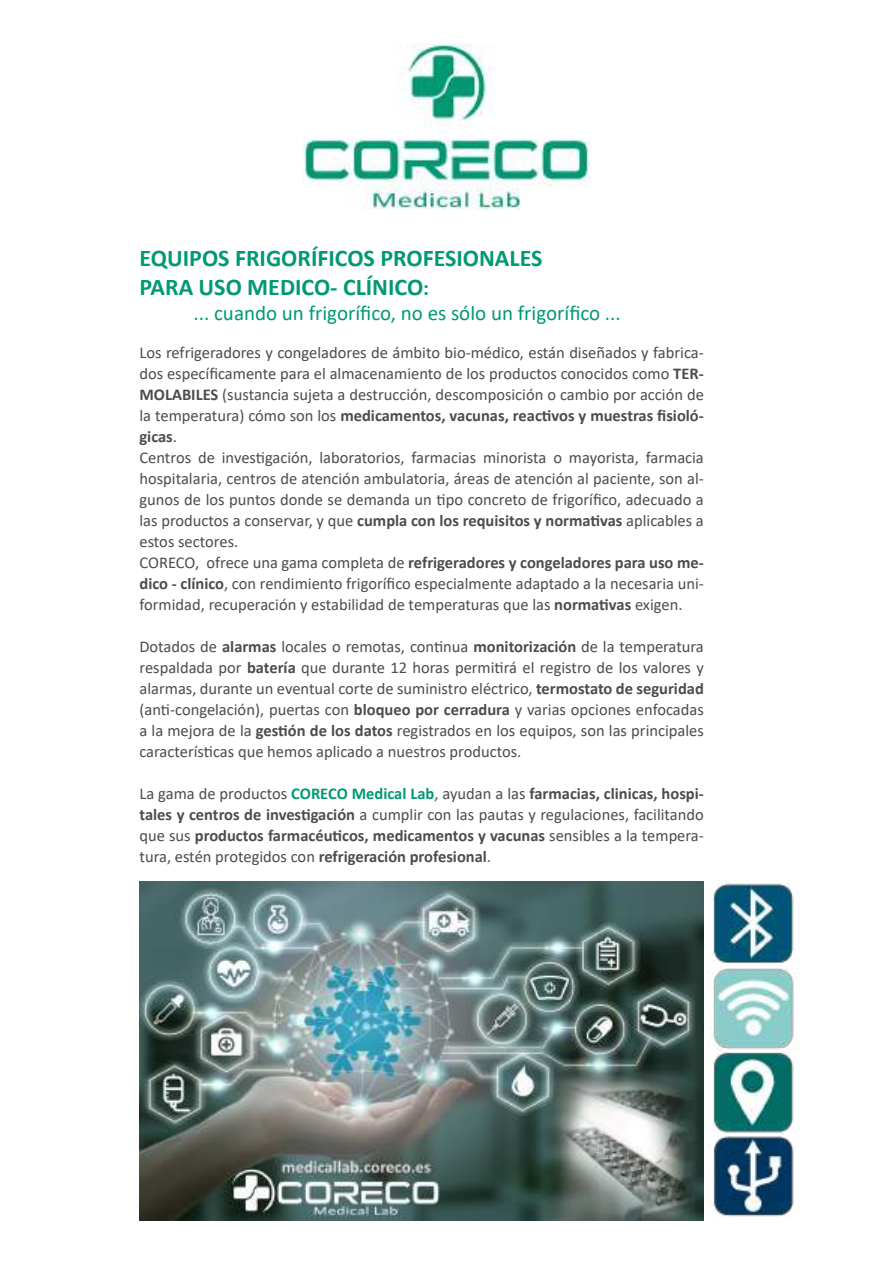
<style>
.page{position:relative;width:893px;height:1263px;background:#fff}
.page>*{position:absolute;margin:0;border:0;box-sizing:border-box;transform-origin:0 0}
.t1{font:700 24px/28.8px "Calibri";color:#009974}
.t2{font:21px "Calibri";color:#009974}
.t3{font:16.5px/21px "Calibri";color:#4e4b4c;text-align:justify}
.s1{font-size:21px}
.s2{font-weight:700}
.s3{font-weight:700;color:#009974}
</style>
<div class="page">
<img style="left:304px;top:43px;width:285px;height:167px">
<img style="left:139px;top:881px;width:565px;height:339px">
<img style="left:713px;top:1056px;width:83px;height:75px">
<img style="left:707px;top:1131px;width:89px;height:86px">
<img style="left:708px;top:880px;width:86px;height:176px">
<h1 class="t1" style="left:139px;top:244px;width:404px">EQUIPOS FRIGORÍFICOS PROFESIONALES<br>PARA USO MEDICO- CLÍNICO<span class="s1">:</span></h1>
<p class="t2" style="left:193px;top:299px;width:429px">... cuando un frigorífico, no es sólo un frigorífico ...</p>
<p class="t3" style="left:139px;top:341px;width:566px;text-align:left">Los refrigeradores y congeladores de ámbito bio-médico, están diseñados y fabrica&shy;dos específicamente para el almacenamiento de los productos conocidos como <span class="s2">TER-MOLABILES</span> (sustancia sujeta a destrucción, descomposición o cambio por acción de la temperatura) cómo son los <span class="s2">medicamentos, vacunas, reactivos y muestras fisioló&shy;gicas</span>.<br>Centros de investigación, laboratorios, farmacias minorista o mayorista, farmacia hospitalaria, centros de atención ambulatoria, áreas de atención al paciente, son al&shy;gunos de los puntos donde se demanda un tipo concreto de frigorífico, adecuado a las productos a conservar, y que <span class="s2">cumpla con los requisitos y normativas</span> aplicables a estos sectores.<br>CORECO, ofrece una gama completa de <span class="s2">refrigeradores y congeladores para uso me&shy;dico - clínico</span>, con rendimiento frigorífico especialmente adaptado a la necesaria uni&shy;formidad, recuperación y estabilidad de temperaturas que las <span class="s2">normativas</span> exigen.</p>
<p class="t3" style="left:139px;top:635px;width:566px">Dotados de <span class="s2">alarmas</span> locales o remotas, continua <span class="s2">monitorización</span> de la temperatura respaldada por <span class="s2">batería</span> que durante 12 horas permitirá el registro de los valores y alarmas, durante un eventual corte de suministro eléctrico, <span class="s2">termostato de seguridad </span>(anti-congelación), puertas con <span class="s2">bloqueo por cerradura</span> y varias opciones enfocadas a la mejora de la <span class="s2">gestión de los datos</span> registrados en los equipos, son las principales características que hemos aplicado a nuestros productos.</p>
<p class="t3" style="left:139px;top:782px;width:566px">La gama de productos <span class="s3">CORECO Medical Lab</span>, ayudan a las <span class="s2">farmacias, clinicas, hospi&shy;tales y centros de investigación</span> a cumplir con las pautas y regulaciones, facilitando que sus <span class="s2">productos farmacéuticos, medicamentos y vacunas</span> sensibles a la tempera&shy;tura, estén protegidos con <span class="s2">refrigeración profesional</span>.</p>
</div>
